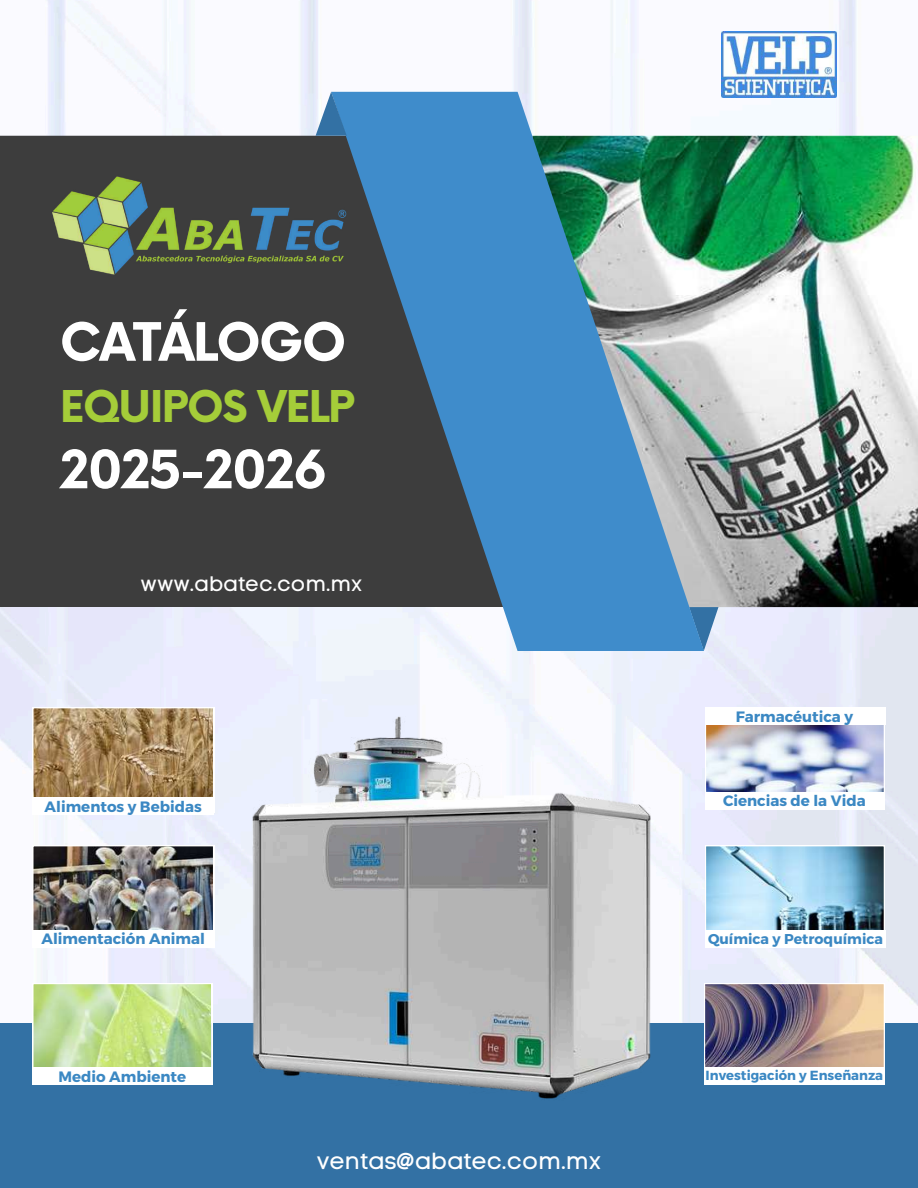
<style>
.page{position:relative;width:918px;height:1188px;background:#fff}
.page>*{position:absolute;margin:0;border:0;box-sizing:border-box;transform-origin:0 0}
.t1{font:700 51.6px "Now";letter-spacing:-.035em;color:#fff}
.t2{font:700 42.6px "Now";letter-spacing:-.035em;color:#a5cd39}
.t3{font:23.25px "Code Pro Normal LC";color:#fff}
.t4{font:21px "Code Pro Normal LC";color:#fff}
.t5{font:700 15px "Montserrat";color:#3b88c3}
.t6{font:700 14.25px "Montserrat";color:#3b88c3}
.t7{font:700 13.2px "Montserrat";color:#3b88c3}
</style>
<div class="page">
<img style="left:0;top:0;width:918px;height:1024px">
<svg style="left:704px;top:607px;width:15px;height:44px"></svg>
<img style="left:704px;top:136px;width:214px;height:471px">
<div style="left:47px;top:136px;width:284px;height:471px;background:#3d3d3d"></div>
<svg style="left:331px;top:92px;width:373px;height:559px;background:#5a89a6"></svg>
<svg style="left:316px;top:92px;width:31px;height:44px"></svg>
<div style="left:0;top:1024px;width:918px;height:164px;background:#3371a4"></div>
<img style="left:47px;top:170px;width:304px;height:110px">
<div style="left:0;top:136px;width:47px;height:471px;background:#3d3d3d"></div>
<img style="left:722px;top:32px;width:115px;height:66px">
<svg style="left:32px;top:707px;width:182px;height:90px;background:#a88a60"></svg>
<img style="left:32px;top:845px;width:182px;height:85px">
<svg style="left:32px;top:983px;width:180px;height:85px;background:#c2de97"></svg>
<img style="left:705px;top:707px;width:180px;height:85px">
<svg style="left:705px;top:845px;width:180px;height:102px;background:#91bbd1"></svg>
<img style="left:704px;top:983px;width:181px;height:102px">
<div style="left:32px;top:797px;width:182px;height:18px;background:#fff"></div>
<div style="left:32px;top:930px;width:182px;height:17px;background:#fff"></div>
<div style="left:32px;top:1068px;width:180px;height:17px;background:#fff"></div>
<div style="left:705px;top:792px;width:180px;height:17px;background:#fff"></div>
<div style="left:706px;top:930px;width:179px;height:18px;background:#fff"></div>
<div style="left:705px;top:1068px;width:179px;height:17px;background:#fff"></div>
<div style="left:706px;top:707px;width:179px;height:17px;background:#fff"></div>
<img style="left:231px;top:695px;width:437px;height:404px">
<h1 class="t1" style="left:60px;top:314px;width:288px">CATÁLOGO</h1>
<h2 class="t2" style="left:60px;top:384px;width:296px">EQUIPOS VELP</h2>
<h1 class="t1" style="left:60px;top:442px;width:269px">2025-2026</h1>
<h3 class="t4" style="left:141px;top:571px;width:223px">www.abatec.com.mx</h3>
<p class="t5" style="left:45px;top:796px;width:159px">Alimentos y Bebidas</p>
<p class="t5" style="left:41px;top:929px;width:165px">Alimentación Animal</p>
<p class="t5" style="left:58px;top:1067px;width:129px">Medio Ambiente</p>
<h3 class="t3" style="left:317px;top:1147px;width:286px">ventas@abatec.com.mx</h3>
<p class="t5" style="left:736px;top:707px;width:119px">Farmacéutica y</p>
<p class="t5" style="left:723px;top:791px;width:144px">Ciencias de la Vida</p>
<p class="t6" style="left:708px;top:929px;width:176px">Química y Petroquímica</p>
<p class="t7" style="left:706px;top:1066px;width:179px">Investigación y Enseñanza</p>
</div>
